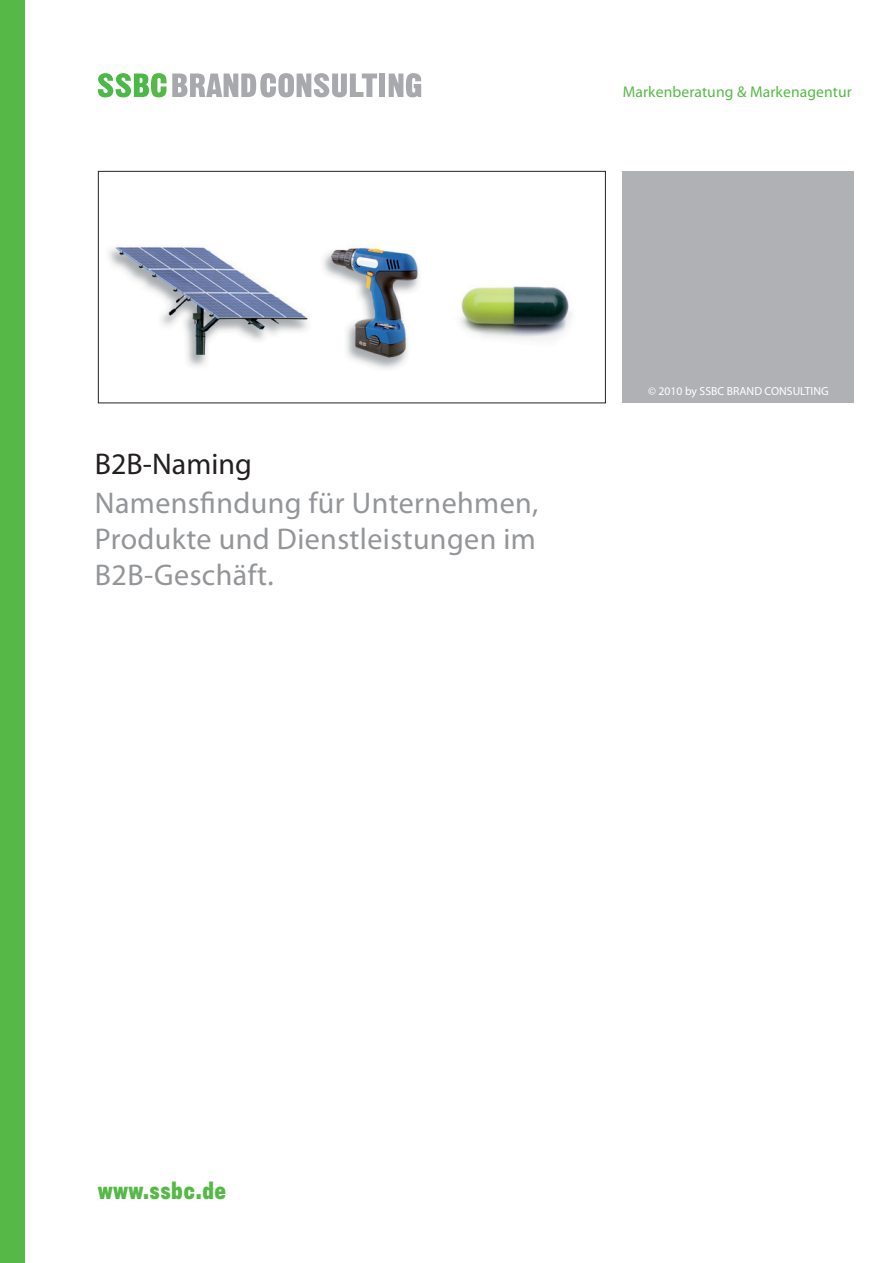
<style>
.page{position:relative;width:893px;height:1263px;background:#fff}
.page>*{position:absolute;margin:0;border:0;box-sizing:border-box;transform-origin:0 0}
.t1{font:30px/36px "Myriad Pro";letter-spacing:.015em;color:#939598;text-align:justify}
.t2{font:30px "Myriad Pro";color:#231f20}
.t3{font:24.3px "Gothic Thirteen";letter-spacing:.01em;color:#56b947;scale:1.11 1}
.t4{font:15.6px "Myriad Pro";letter-spacing:.005em;color:#56b947}
.t5{font:11.7px "Myriad Pro";color:#fff}
</style>
<div class="page">
<div style="left:98px;top:171px;width:508px;height:232px;border:1px solid #262324"></div>
<svg style="left:98px;top:73px;width:279px;height:24px"></svg>
<div style="left:379px;top:74px;width:6px;height:23px;background:#a8a9ad"></div>
<svg style="left:389px;top:73px;width:32px;height:24px"></svg>
<div style="left:622px;top:171px;width:232px;height:231px;background:#b0b1b5"></div>
<img style="left:108px;top:245px;width:464px;height:124px">
<div style="left:0;top:0;width:24px;height:1263px;background:#56b947"></div>
<p class="t4" style="left:623px;top:82px;width:231px">Markenberatung &amp; Markenagentur</p>
<p class="t2" style="left:95px;top:445px;width:158px">B2B-Naming</p>
<p class="t1" style="left:95px;top:484px;width:445px">Namensfindung für Unternehmen, Produkte und Dienstleistungen im B2B-Geschäft.</p>
<p class="t5" style="left:648px;top:384px;width:182px">© 2010 by SSBC BRAND CONSULTING</p>
<p class="t3" style="left:98px;top:1175px;width:117px">www.ssbc.de</p>
</div>
